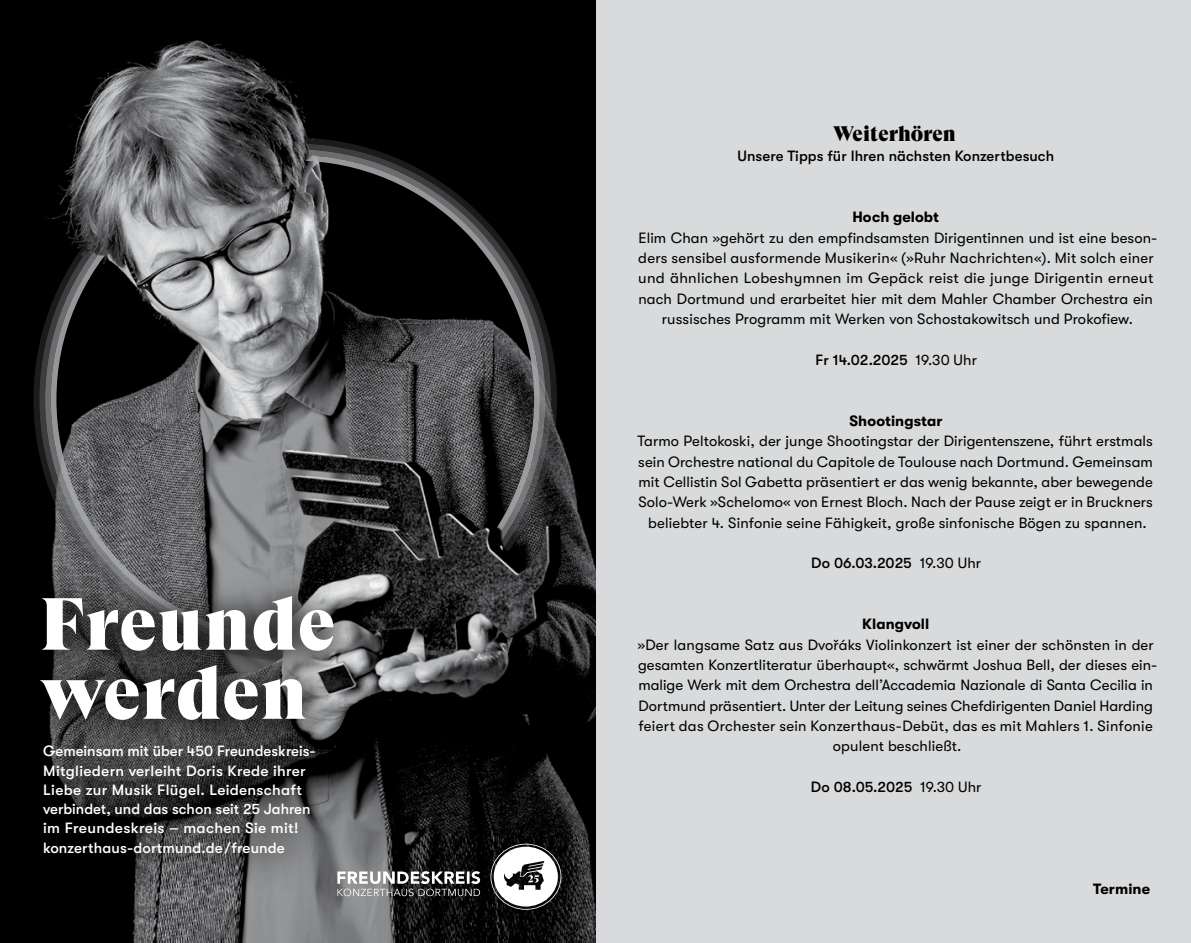
<style>
.page{position:relative;width:1191px;height:943px;background:#fff}
.page>*{position:absolute;margin:0;border:0;box-sizing:border-box;transform-origin:0 0}
.t1{font:73.5px/69.1px "GT Super Display Super";letter-spacing:.01em;color:#fff}
.t2{font:21px "GT Super Display Super";color:#000}
.t3{font:14.88px/20.3px "GT Walsheim";letter-spacing:.005em;color:#000;text-align:center}
.t4{font:500 14.88px/19.2px "GT Walsheim";letter-spacing:.01em;color:#fff}
.t5{font:500 14.88px "GT Walsheim";letter-spacing:.005em;color:#000}
.t6{font:700 14.88px "GT Walsheim";letter-spacing:.005em;color:#000}
.s1{font-weight:400}
</style>
<div class="page">
<div style="left:595px;top:0;width:596px;height:943px;background:#d9dadb"></div>
<img style="left:0;top:0;width:590px;height:943px">
<div style="left:11px;top:563px;width:362px;height:331px;background:#000;opacity:.75"></div>
<div style="left:23px;top:575px;width:341px;height:176px;background:#000;opacity:.75"></div>
<div style="left:23px;top:725px;width:317px;height:159px;background:#000;opacity:.75"></div>
<svg style="left:490px;top:843px;width:71px;height:66px"></svg>
<h1 class="t1" style="left:40px;top:590px;width:297px">Freunde werden</h1>
<p class="t4" style="left:43px;top:741px;width:274px">Gemeinsam mit über 450 Freundeskreis-Mitgliedern verleiht Doris Krede ihrer Liebe zur Musik Flügel. Leidenschaft verbindet, und das schon seit 25 Jahren im Freundeskreis – machen Sie mit! konzerthaus-dortmund.de/freunde</p>
<h2 class="t2" style="left:832px;top:122px;width:125px">Weiterhören</h2>
<p class="t5" style="left:737px;top:148px;width:318px">Unsere Tipps für Ihren nächsten Konzertbesuch</p>
<p class="t6" style="left:852px;top:209px;width:88px">Hoch gelobt</p>
<p class="t3" style="left:638px;top:227px;width:520px">Elim Chan »gehört zu den empfindsamsten Dirigentinnen und ist eine beson&shy;ders sensibel ausformende Musikerin« (»Ruhr Nachrichten«). Mit solch einer und ähnlichen Lobeshymnen im Gepäck reist die junge Dirigentin erneut nach Dortmund und erarbeitet hier mit dem Mahler Chamber Orchestra ein russisches Programm mit Werken von Schostakowitsch und Prokofiew.</p>
<p class="t5" style="left:815px;top:351px;width:163px">Fr 14.02.2025 <span class="s1">19.30 Uhr</span></p>
<p class="t6" style="left:849px;top:412px;width:94px">Shootingstar</p>
<p class="t3" style="left:637px;top:431px;width:517px">Tarmo Peltokoski, der junge Shootingstar der Dirigentenszene, führt erstmals sein Orchestre national du Capitole de Toulouse nach Dortmund. Gemeinsam mit Cellistin Sol Gabetta präsentiert er das wenig bekannte, aber bewegende Solo-Werk »Schelomo« von Ernest Bloch. Nach der Pause zeigt er in Bruckners beliebter 4. Sinfonie seine Fähigkeit, große sinfonische Bögen zu spannen.</p>
<p class="t5" style="left:811px;top:554px;width:171px">Do 06.03.2025 <span class="s1">19.30 Uhr</span></p>
<p class="t6" style="left:862px;top:616px;width:69px">Klangvoll</p>
<p class="t3" style="left:638px;top:634px;width:521px">»Der langsame Satz aus Dvořáks Violinkonzert ist einer der schönsten in der gesamten Konzertliteratur überhaupt«, schwärmt Joshua Bell, der dieses ein&shy;malige Werk mit dem Orchestra dell’Accademia Nazionale di Santa Cecilia in Dortmund präsentiert. Unter der Leitung seines Chefdirigenten Daniel Harding feiert das Orchester sein Konzerthaus-Debüt, das es mit Mahlers 1. Sinfonie opulent beschließt.</p>
<p class="t5" style="left:811px;top:778px;width:172px">Do 08.05.2025 <span class="s1">19.30 Uhr</span></p>
<p class="t6" style="left:1093px;top:880px;width:58px">Termine</p>
</div>
